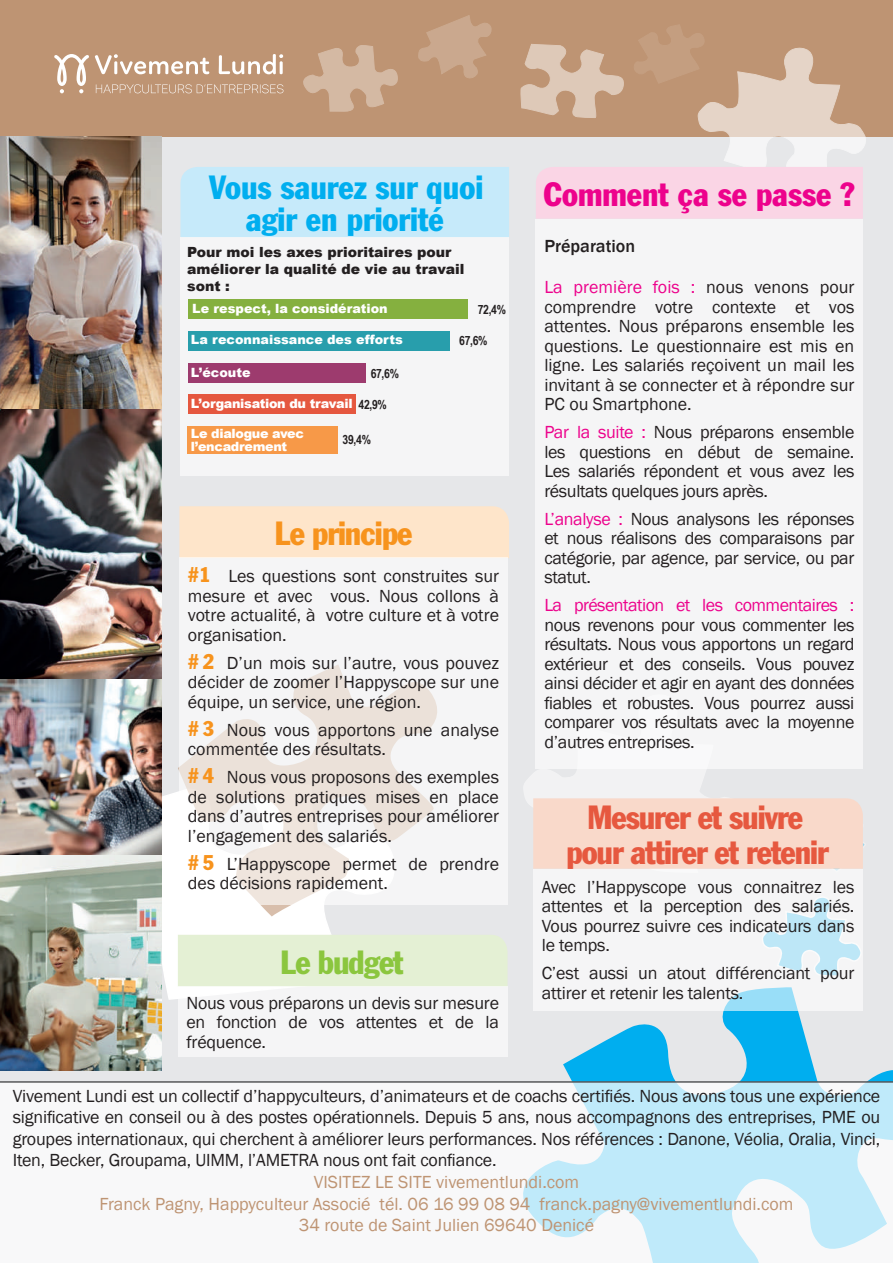
<style>
.page{position:relative;width:893px;height:1263px;background:#e6e7e9}
.page>*{position:absolute;margin:0;border:0;box-sizing:border-box;transform-origin:0 0}
.t1{font:condensed 33px/34.5px "Franklin Gothic";letter-spacing:-.03em;color:#e6583f;text-align:center}
.t2{font:condensed 33px/31.5px "Franklin Gothic";color:#00aeef;text-align:center}
.t3{font:condensed 33px "Franklin Gothic";color:#ed028c}
.t4{font:condensed 33px "Franklin Gothic";letter-spacing:-.03em;color:#f7931d}
.t5{font:condensed 33px "Franklin Gothic";letter-spacing:-.03em;color:#8bc63e}
.t6{font:18px/19.5px "Franklin Gothic";letter-spacing:-.01em;color:#231f20;text-align:justify}
.t7{font:18px/21.6px "Franklin Gothic";color:#be9473;text-align:center}
.t8{font:18px "Franklin Gothic";letter-spacing:-.03em;color:#ed028c}
.t9{font:500 18px "Franklin Gothic";color:#231f20}
.t10{font:900 14.1px/16.8px "Arial";color:#231f20}
.t11{font:900 12.75px "Arial";color:#fff}
.t12{font:900 12.75px/12.8px "Arial";letter-spacing:-.025em;color:#fff}
.t13{font:700 12.75px "Arial Narrow";letter-spacing:-.025em;color:#231f20}
.s1{color:#ed028c}
.s2{font-stretch:condensed;font-size:21px;color:#f7931d}
</style>
<div class="page">
<div style="left:0;top:0;width:893px;height:136px;background:#be9473"></div>
<svg style="left:95px;top:54px;width:114px;height:20px"></svg>
<svg style="left:219px;top:54px;width:64px;height:20px"></svg>
<svg style="left:96px;top:84px;width:187px;height:9px"></svg>
<svg style="left:54px;top:54px;width:35px;height:39px"></svg>
<svg style="left:303px;top:45px;width:95px;height:67px"></svg>
<svg style="left:507px;top:987px;width:386px;height:94px"></svg>
<svg style="left:418px;top:15px;width:74px;height:64px"></svg>
<div style="left:162px;top:792px;width:169px;height:208px;background:#fff"></div>
<img style="left:0;top:137px;width:162px;height:934px">
<svg style="left:0;top:1083px;width:893px;height:180px;background:#e7f4f9"></svg>
<hr style="left:0;top:1081px;width:893px;height:2px;background:#57585a">
<svg style="left:178px;top:767px;width:265px;height:149px"></svg>
<div style="left:180px;top:167px;width:329px;height:70px;background:#c6eafa"></div>
<svg style="left:520px;top:25px;width:349px;height:194px"></svg>
<div style="left:178px;top:935px;width:329px;height:51px;background:#e4f0d4"></div>
<div style="left:179px;top:506px;width:330px;height:52px;background:#fee5ca"></div>
<div style="left:180px;top:237px;width:329px;height:239px;background:#f5f5f6"></div>
<div style="left:188px;top:300px;width:279px;height:19px;background:#85b03f"></div>
<div style="left:188px;top:331px;width:262px;height:20px;background:#289eac"></div>
<div style="left:188px;top:363px;width:178px;height:19px;background:#9d3b6e"></div>
<div style="left:188px;top:394px;width:167px;height:19px;background:#e5573f"></div>
<div style="left:188px;top:426px;width:150px;height:28px;background:#f79948"></div>
<div style="left:536px;top:219px;width:327px;height:550px;background:#f5f5f6"></div>
<div style="left:178px;top:986px;width:329px;height:71px;background:#f5f5f6"></div>
<svg style="left:179px;top:557px;width:328px;height:347px;fill:#f5f5f6"></svg>
<svg style="left:524px;top:692px;width:341px;height:177px"></svg>
<svg style="left:533px;top:869px;width:330px;height:141px;fill:#f5f5f6"></svg>
<h1 class="t2" style="left:209px;top:172px;width:276px">Vous saurez sur quoi agir en priorité</h1>
<h1 class="t3" style="left:544px;top:174px;width:312px">Comment ça se passe ?</h1>
<p class="t10" style="left:187px;top:243px;width:279px">Pour moi les axes prioritaires pour améliorer la qualité de vie au travail sont :</p>
<p class="t9" style="left:544px;top:235px;width:92px">Préparation</p>
<p class="t6" style="left:544px;top:278px;width:312px"><span class="s1">La première fois :</span> nous venons pour comprendre votre contexte et vos attentes. Nous préparons ensemble les questions. Le questionnaire est mis en ligne. Les salariés reçoivent un mail les invitant à se connecter et à répondre sur PC ou Smartphone.</p>
<p class="t6" style="left:544px;top:423px;width:312px"><span class="s1">Par la suite :</span> Nous préparons ensemble les questions en début de semaine.<br>Les salariés répondent et vous avez les résultats quelques jours après.</p>
<p class="t6" style="left:544px;top:509px;width:312px"><span class="s1">L’analyse :</span> Nous analysons les réponses et nous réalisons des comparaisons par catégorie, par agence, par service, ou par statut.</p>
<p class="t8" style="left:544px;top:594px;width:312px">La présentation et les commentaires :</p>
<p class="t6" style="left:544px;top:615px;width:312px">nous revenons pour vous commenter les résultats. Nous vous apportons un regard extérieur et des conseils. Vous pouvez ainsi décider et agir en ayant des données fiables et robustes. Vous pourrez aussi comparer vos résultats avec la moyenne d’autres entreprises.</p>
<p class="t11" style="left:192px;top:299px;width:197px">Le respect, la considération</p>
<p class="t11" style="left:191px;top:330px;width:213px">La reconnaissance des efforts</p>
<p class="t11" style="left:191px;top:363px;width:61px">L’écoute</p>
<p class="t12" style="left:191px;top:397px;width:163px">L’organisation du travail</p>
<p class="t12" style="left:191px;top:427px;width:114px">Le dialogue avec l’encadrement</p>
<p class="t13" style="left:478px;top:299px;width:30px">72,4%</p>
<p class="t13" style="left:459px;top:331px;width:30px">67,6%</p>
<p class="t13" style="left:371px;top:364px;width:30px">67,6%</p>
<p class="t13" style="left:359px;top:394px;width:30px">42,9%</p>
<p class="t13" style="left:343px;top:429px;width:30px">39,4%</p>
<h1 class="t4" style="left:275px;top:513px;width:139px">Le principe</h1>
<p class="t6" style="left:188px;top:567px;width:313px"><span class="s2">#1</span> Les questions sont construites sur mesure et avec vous. Nous collons à votre actualité, à votre culture et à votre organisation.</p>
<p class="t6" style="left:188px;top:653px;width:313px"><span class="s2"># 2</span> D’un mois sur l’autre, vous pouvez décider de zoomer l’Happyscope sur une équipe, un service, une région.</p>
<p class="t6" style="left:188px;top:720px;width:313px"><span class="s2"># 3</span> Nous vous apportons une analyse commentée des résultats.</p>
<p class="t6" style="left:188px;top:768px;width:313px"><span class="s2"># 4</span> Nous vous proposons des exemples de solutions pratiques mises en place dans d’autres entreprises pour améliorer l’engagement des salariés.</p>
<p class="t6" style="left:188px;top:854px;width:313px"><span class="s2"># 5</span> L’Happyscope permet de prendre des décisions rapidement.</p>
<h1 class="t1" style="left:566px;top:800px;width:264px">Mesurer et suivre pour attirer et retenir</h1>
<p class="t6" style="left:542px;top:877px;width:314px">Avec l’Happyscope vous connaitrez les attentes et la perception des salariés.<br>Vous pourrez suivre ces indicateurs dans le temps.</p>
<p class="t6" style="left:542px;top:964px;width:314px">C’est aussi un atout différenciant pour attirer et retenir les talents.</p>
<h1 class="t5" style="left:281px;top:942px;width:125px">Le budget</h1>
<p class="t6" style="left:186px;top:993px;width:314px">Nous vous préparons un devis sur mesure en fonction de vos attentes et de la fréquence.</p>
<p class="t6" style="left:13px;top:1085px;width:869px;line-height:21.6px">Vivement Lundi est un collectif d’happyculteurs, d’animateurs et de coachs certifiés. Nous avons tous une expérience significative en conseil ou à des postes opérationnels. Depuis 5 ans, nous accompagnons des entreprises, PME ou groupes internationaux, qui cherchent à améliorer leurs performances. Nos références : Danone, Véolia, Oralia, Vinci, Iten, Becker, Groupama, UIMM, l’AMETRA nous ont fait confiance.</p>
<p class="t7" style="left:99px;top:1172px;width:695px">VISITEZ LE SITE vivementlundi.com<br>Franck Pagny, Happyculteur Associé tél. 06 16 99 08 94 franck.pagny@vivementlundi.com<br>34 route de Saint Julien 69640 Denicé</p>
</div>
